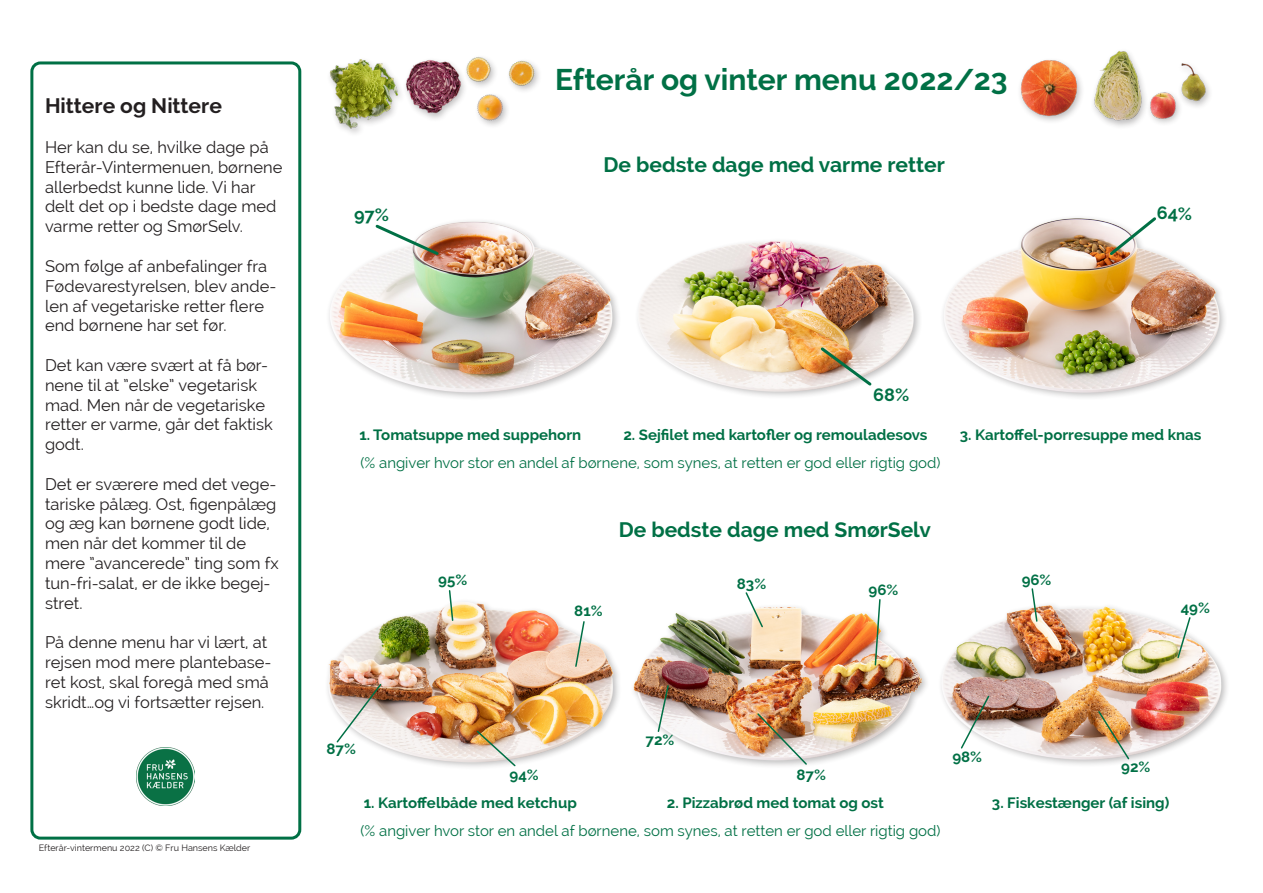
<style>
.page{position:relative;width:1263px;height:893px;background:#fff}
.page>*{position:absolute;margin:0;border:0;box-sizing:border-box;transform-origin:0 0}
.t1{font:700 30px "Raleway";color:#007045}
.t2{font:700 21px "Raleway";color:#007045}
.t3{font:700 21px "Raleway";color:#231f20}
.t4{font:700 18px "Raleway";color:#007045}
.t5{font:16.5px/19.8px "Raleway";color:#231f20}
.t6{font:700 15px "Raleway";color:#007045}
.t7{font:15px "Raleway";color:#007045}
.t8{font:9px "Raleway";color:#231f20}
</style>
<div class="page">
<div style="left:30px;top:61px;width:271px;height:779px;border:3px solid #007045;border-radius:9px"></div>
<img style="left:137px;top:748px;width:58px;height:58px">
<img style="left:329px;top:221px;width:289px;height:177px">
<img style="left:638px;top:241px;width:282px;height:155px">
<img style="left:943px;top:218px;width:282px;height:180px">
<img style="left:327px;top:601px;width:292px;height:166px">
<img style="left:633px;top:606px;width:294px;height:159px">
<img style="left:941px;top:605px;width:286px;height:160px">
<svg style="left:448px;top:590px;width:6px;height:32px"></svg>
<svg style="left:335px;top:682px;width:48px;height:62px"></svg>
<svg style="left:475px;top:729px;width:42px;height:38px;background:#d8c4a8"></svg>
<svg style="left:574px;top:620px;width:12px;height:48px"></svg>
<svg style="left:657px;top:684px;width:13px;height:49px"></svg>
<img style="left:756px;top:712px;width:52px;height:54px">
<svg style="left:1176px;top:616px;width:16px;height:43px"></svg>
<svg style="left:373px;top:222px;width:68px;height:35px"></svg>
<svg style="left:818px;top:345px;width:56px;height:43px;background:#ccb89e"></svg>
<svg style="left:1107px;top:217px;width:52px;height:41px"></svg>
<div style="left:1016px;top:57px;width:69px;height:67px;background:#231f20;opacity:.3"></div>
<img style="left:1018px;top:58px;width:62px;height:60px">
<img style="left:329px;top:59px;width:72px;height:71px">
<div style="left:402px;top:57px;width:66px;height:65px;background:#231f20;opacity:.3"></div>
<img style="left:403px;top:58px;width:47px;height:58px">
<div style="left:1090px;top:48px;width:59px;height:82px;background:#231f20;opacity:.3"></div>
<img style="left:1092px;top:48px;width:51px;height:76px">
<div style="left:1146px;top:89px;width:37px;height:38px;background:#231f20;opacity:.3"></div>
<img style="left:1150px;top:91px;width:27px;height:28px">
<img style="left:450px;top:57px;width:89px;height:69px">
<div style="left:1177px;top:61px;width:36px;height:49px;background:#231f20;opacity:.3"></div>
<img style="left:1180px;top:62px;width:27px;height:41px">
<svg style="left:874px;top:599px;width:7px;height:67px"></svg>
<svg style="left:1097px;top:710px;width:33px;height:51px;background:#d2b08a"></svg>
<svg style="left:1030px;top:588px;width:8px;height:35px"></svg>
<svg style="left:959px;top:694px;width:31px;height:56px"></svg>
<svg style="left:744px;top:592px;width:20px;height:37px"></svg>
<p class="t3" style="left:45px;top:94px;width:178px">Hittere og Nittere</p>
<p class="t5" style="left:45px;top:137px;width:239px">Her kan du se, hvilke dage på<br>Efterår-Vintermenuen, børnene allerbedst kunne lide. Vi har delt det op i bedste dage med varme retter og SmørSelv.</p>
<p class="t5" style="left:45px;top:256px;width:233px">Som følge af anbefalinger fra<br>Fødevarestyrelsen, blev ande&shy;len af vegetariske retter flere end børnene har set før.</p>
<p class="t5" style="left:45px;top:355px;width:229px">Det kan være svært at få bør&shy;nene til at ”elske” vegetarisk mad. Men når de vegetariske retter er varme, går det faktisk godt.</p>
<p class="t5" style="left:45px;top:474px;width:235px">Det er sværere med det vege&shy;tariske pålæg. Ost, figenpålæg og æg kan børnene godt lide, men når det kommer til de mere ”avancerede” ting som fx tun-fri-salat, er de ikke begej&shy;stret.</p>
<p class="t5" style="left:45px;top:632px;width:228px">På denne menu har vi lært, at rejsen mod mere plantebase&shy;ret kost, skal foregå med små skridt…og vi fortsætter rejsen.</p>
<p class="t8" style="left:39px;top:843px;width:213px">Efterår-vintermenu 2022 (C) © Fru Hansens Kælder</p>
<p class="t1" style="left:555px;top:62px;width:454px">Efterår og vinter menu 2022/23</p>
<p class="t4" style="left:354px;top:204px;width:37px">97%</p>
<p class="t2" style="left:603px;top:152px;width:343px">De bedste dage med varme retter</p>
<p class="t4" style="left:873px;top:385px;width:38px">68%</p>
<p class="t4" style="left:1157px;top:202px;width:37px">64%</p>
<p class="t6" style="left:359px;top:426px;width:223px">1. Tomatsuppe med suppehorn</p>
<p class="t6" style="left:623px;top:426px;width:306px">2. Sejfilet med kartofler og remouladesovs</p>
<p class="t6" style="left:960px;top:426px;width:243px">3. Kartoffel-porresuppe med knas</p>
<p class="t7" style="left:360px;top:454px;width:582px">(% angiver hvor stor en andel af børnene, som synes, at retten er god eller rigtig god)</p>
<p class="t6" style="left:438px;top:571px;width:31px">95%</p>
<p class="t6" style="left:574px;top:602px;width:30px">81%</p>
<p class="t2" style="left:619px;top:518px;width:314px">De bedste dage med SmørSelv</p>
<p class="t6" style="left:737px;top:575px;width:31px">83%</p>
<p class="t6" style="left:868px;top:581px;width:31px">96%</p>
<p class="t6" style="left:1022px;top:571px;width:31px">96%</p>
<p class="t6" style="left:1181px;top:599px;width:31px">49%</p>
<p class="t6" style="left:326px;top:740px;width:31px">87%</p>
<p class="t6" style="left:645px;top:731px;width:31px">72%</p>
<p class="t6" style="left:510px;top:766px;width:31px">94%</p>
<p class="t6" style="left:796px;top:766px;width:31px">87%</p>
<p class="t6" style="left:952px;top:748px;width:31px">98%</p>
<p class="t6" style="left:1121px;top:758px;width:31px">92%</p>
<p class="t6" style="left:364px;top:794px;width:215px">1. Kartoffelbåde med ketchup</p>
<p class="t6" style="left:667px;top:794px;width:218px">2. Pizzabrød med tomat og ost</p>
<p class="t6" style="left:992px;top:794px;width:179px">3. Fiskestænger (af ising)</p>
<p class="t7" style="left:360px;top:822px;width:582px">(% angiver hvor stor en andel af børnene, som synes, at retten er god eller rigtig god)</p>
</div>
